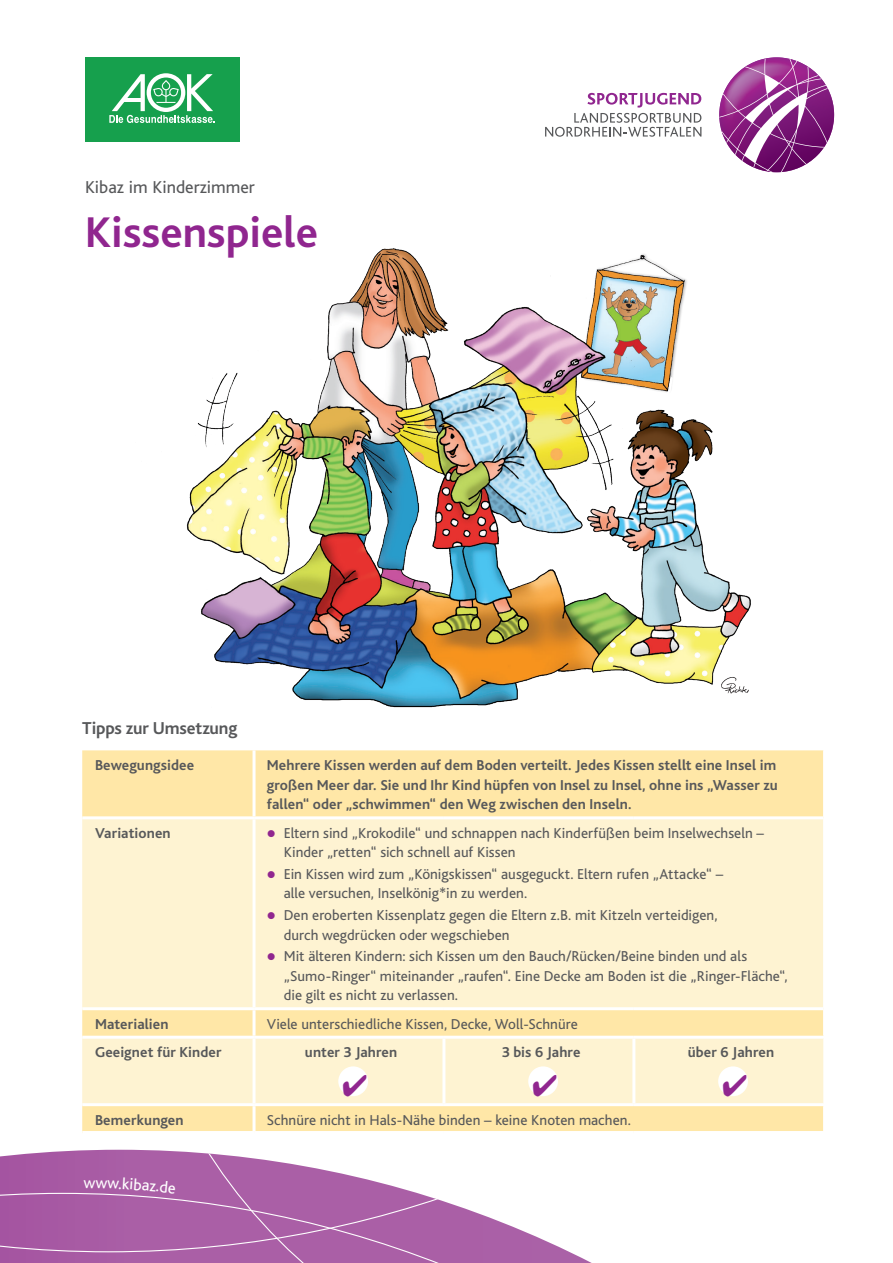
<style>
.page{position:relative;width:893px;height:1263px;background:#fff}
.page>*{position:absolute;margin:0;border:0;box-sizing:border-box;transform-origin:0 0}
.t1{font:700 45px "Bliss";color:#90268f}
.t2{font:18px "Bliss";color:#57585a}
.t3{font:700 18px "Bliss";letter-spacing:-.01em;color:#57585a}
.t4{font:15px/19.5px "Bliss";letter-spacing:.005em;color:#57585a}
.t5{font:700 15px/19.5px "Bliss";letter-spacing:.01em;color:#57585a;text-align:justify}
</style>
<div class="page">
<div style="left:0;top:1150px;width:126px;height:102px;background:#a759a3"></div>
<svg style="left:126px;top:1150px;width:466px;height:113px"></svg>
<svg style="left:545px;top:93px;width:156px;height:44px"></svg>
<svg style="left:719px;top:57px;width:109px;height:115px"></svg>
<div style="left:85px;top:57px;width:154px;height:85px;background:#16a04d"></div>
<svg style="left:109px;top:73px;width:106px;height:50px"></svg>
<div style="left:82px;top:750px;width:741px;height:381px;background:#ffe7a7"></div>
<svg style="left:82px;top:819px;width:741px;height:284px;background:#fef1ce"></svg>
<hr style="left:82px;top:816px;width:172px;height:3px;background:#fff">
<hr style="left:254px;top:816px;width:190px;height:3px;background:#fff">
<hr style="left:444px;top:816px;width:190px;height:3px;background:#fff">
<hr style="left:634px;top:816px;width:189px;height:3px;background:#fff">
<hr style="left:82px;top:1007px;width:172px;height:3px;background:#fff">
<hr style="left:82px;top:1036px;width:172px;height:3px;background:#fff">
<hr style="left:82px;top:1103px;width:172px;height:3px;background:#fff">
<hr style="left:254px;top:1007px;width:190px;height:3px;background:#fff">
<hr style="left:444px;top:1007px;width:190px;height:3px;background:#fff">
<hr style="left:634px;top:1007px;width:189px;height:3px;background:#fff">
<hr style="left:254px;top:1036px;width:190px;height:3px;background:#fff">
<hr style="left:444px;top:1036px;width:190px;height:3px;background:#fff">
<hr style="left:634px;top:1036px;width:191px;height:3px;background:#fff">
<hr style="left:254px;top:1103px;width:190px;height:3px;background:#fff">
<hr style="left:444px;top:1103px;width:190px;height:3px;background:#fff">
<hr style="left:634px;top:1103px;width:191px;height:3px;background:#fff">
<hr style="left:253px;top:750px;width:3px;height:66px;background:#fff">
<hr style="left:253px;top:819px;width:3px;height:188px;background:#fff">
<hr style="left:253px;top:1010px;width:3px;height:26px;background:#fff">
<hr style="left:253px;top:1039px;width:3px;height:64px;background:#fff">
<hr style="left:253px;top:1106px;width:3px;height:25px;background:#fff">
<hr style="left:442px;top:1039px;width:3px;height:64px;background:#fff">
<hr style="left:632px;top:1039px;width:3px;height:64px;background:#fff">
<div style="left:338px;top:1066px;width:30px;height:30px;background:#fff;border-radius:50%"></div>
<div style="left:528px;top:1066px;width:30px;height:30px;background:#fff;border-radius:50%"></div>
<div style="left:718px;top:1066px;width:30px;height:30px;background:#fff;border-radius:50%"></div>
<img style="left:186px;top:248px;width:565px;height:460px">
<svg style="left:721px;top:676px;width:28px;height:18px"></svg>
<svg style="left:268px;top:830px;width:7px;height:7px"></svg>
<svg style="left:268px;top:871px;width:7px;height:7px"></svg>
<svg style="left:268px;top:912px;width:7px;height:7px"></svg>
<svg style="left:268px;top:953px;width:7px;height:7px"></svg>
<svg style="left:84px;top:1177px;width:91px;height:16px"></svg>
<svg style="left:343px;top:1087px;width:24px;height:9px"></svg>
<svg style="left:533px;top:1087px;width:24px;height:9px"></svg>
<svg style="left:723px;top:1089px;width:23px;height:7px"></svg>
<p class="t2" style="left:85px;top:178px;width:171px">Kibaz im Kinderzimmer</p>
<h1 class="t1" style="left:85px;top:209px;width:235px">Kissenspiele</h1>
<p class="t3" style="left:82px;top:719px;width:157px">Tipps zur Umsetzung</p>
<p class="t5" style="left:95px;top:756px;width:101px">Bewegungsidee</p>
<p class="t5" style="left:267px;top:756px;width:513px">Mehrere Kissen werden auf dem Boden verteilt. Jedes Kissen stellt eine Insel im großen Meer dar. Sie und Ihr Kind hüpfen von Insel zu Insel, ohne ins „Wasser zu fallen“ oder „schwimmen“ den Weg zwischen den Inseln.</p>
<p class="t5" style="left:95px;top:823px;width:77px">Variationen</p>
<p class="t4" style="left:284px;top:823px;width:482px">Eltern sind „Krokodile“ und schnappen nach Kinderfüßen beim Inselwechseln –<br>Kinder „retten“ sich schnell auf Kissen</p>
<p class="t4" style="left:284px;top:864px;width:441px">Ein Kissen wird zum „Königskissen“ ausgeguckt. Eltern rufen „Attacke“ – alle versuchen, Inselkönig*in zu werden.</p>
<p class="t4" style="left:284px;top:906px;width:435px">Den eroberten Kissenplatz gegen die Eltern z.B. mit Kitzeln verteidigen, durch wegdrücken oder wegschieben</p>
<p class="t4" style="left:284px;top:947px;width:505px">Mit älteren Kindern: sich Kissen um den Bauch/Rücken/Beine binden und als „Sumo-Ringer“ miteinander „raufen“. Eine Decke am Boden ist die „Ringer-Fläche“, die gilt es nicht zu verlassen.</p>
<p class="t5" style="left:95px;top:1014px;width:75px">Materialien</p>
<p class="t4" style="left:267px;top:1014px;width:313px">Viele unterschiedliche Kissen, Decke, Woll-Schnüre</p>
<p class="t5" style="left:95px;top:1043px;width:128px">Geeignet für Kinder</p>
<p class="t5" style="left:305px;top:1043px;width:94px">unter 3 Jahren</p>
<p class="t5" style="left:502px;top:1043px;width:80px">3 bis 6 Jahre</p>
<p class="t5" style="left:688px;top:1043px;width:88px">über 6 Jahren</p>
<p class="t5" style="left:95px;top:1110px;width:90px">Bemerkungen</p>
<p class="t4" style="left:267px;top:1110px;width:366px">Schnüre nicht in Hals-Nähe binden – keine Knoten machen.</p>
</div>
